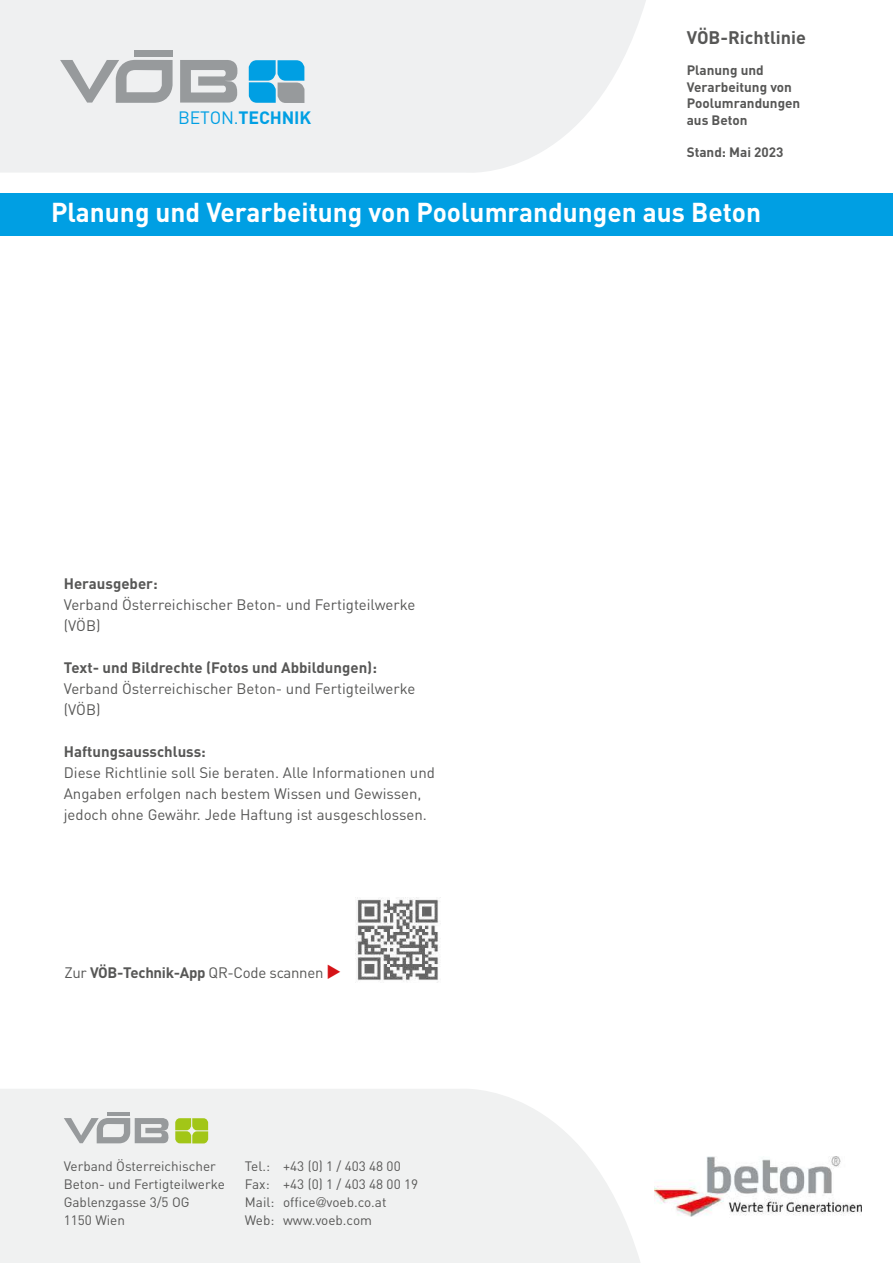
<style>
.page{position:relative;width:893px;height:1263px;background:#fff}
.page>*{position:absolute;margin:0;border:0;box-sizing:border-box;transform-origin:0 0}
.t1{font:700 27px "DINOT";color:#fff}
.t2{font:700 18px "DINOT";color:#575756}
.t3{font:700 17.7px "DINOT";letter-spacing:-.01em;color:#009fe3}
.t4{font:15px/21px "DINOT";color:#575756}
.t5{font:700 15px "DINOT";color:#575756}
.t6{font:15px "DINOT";letter-spacing:-.02em;color:#575756}
.t7{font:13.5px/18px "DINOT";color:#575756}
.t8{font:700 13.5px/16.5px "DINOT";color:#575756}
.s1{font-weight:400}
.s2{font-weight:700}
.s3{color:#d51317}
.s4{font-family:"Helvetica Neue";font-weight:300}
</style>
<div class="page">
<div style="left:0;top:193px;width:893px;height:43px;background:#009fe3"></div>
<svg style="left:0;top:0;width:646px;height:173px;fill:#eff0f1"></svg>
<div style="left:134px;top:51px;width:38px;height:6px;background:#979a9c"></div>
<svg style="left:180px;top:60px;width:59px;height:43px"></svg>
<svg style="left:60px;top:60px;width:113px;height:43px"></svg>
<svg style="left:249px;top:60px;width:55px;height:43px;background:#3ea8d5"></svg>
<svg style="left:0;top:1089px;width:640px;height:174px;fill:#f0f1f1"></svg>
<hr style="left:108px;top:1112px;width:22px;height:4px;background:#979a9c">
<svg style="left:64px;top:1118px;width:105px;height:25px"></svg>
<svg style="left:175px;top:1118px;width:33px;height:25px"></svg>
<img style="left:655px;top:1157px;width:207px;height:59px">
<img style="left:356px;top:897px;width:85px;height:84px">
<p class="t3" style="left:178px;top:111px;width:134px"><span class="s1">BETON.</span>TECHNIK</p>
<p class="t2" style="left:687px;top:31px;width:121px">VÖB-Richtlinie</p>
<p class="t8" style="left:687px;top:63px;width:115px">Planung und<br>Verarbeitung von<br>Poolumrandungen aus Beton</p>
<p class="t8" style="left:687px;top:145px;width:98px">Stand: Mai 2023</p>
<h1 class="t1" style="left:51px;top:203px;width:712px">Planung und Verarbeitung von Poolumrandungen aus Beton</h1>
<p class="t5" style="left:64px;top:578px;width:95px">Herausgeber:</p>
<p class="t4" style="left:64px;top:596px;width:353px">Verband Österreichischer Beton- und Fertigteilwerke (VÖB)</p>
<p class="t5" style="left:64px;top:662px;width:315px">Text- und Bildrechte (Fotos und Abbildungen):</p>
<p class="t4" style="left:64px;top:680px;width:353px">Verband Österreichischer Beton- und Fertigteilwerke (VÖB)</p>
<p class="t5" style="left:64px;top:746px;width:144px">Haftungsausschluss:</p>
<p class="t4" style="left:64px;top:764px;width:373px">Diese Richtlinie soll Sie beraten. Alle Informationen und<br>Angaben erfolgen nach bestem Wissen und Gewissen, jedoch ohne Gewähr. Jede Haftung ist ausgeschlossen.</p>
<p class="t6" style="left:64px;top:967px;width:279px">Zur <span class="s2">VÖB-Technik-App</span> QR-Code scannen <span class="s3">◆</span></p>
<p class="t7" style="left:64px;top:1158px;width:163px">Verband Österreichischer<br>Beton- und Fertigteilwerke<br>Gablenzgasse 3/5 OG<br>1150 Wien</p>
<p class="t7" style="left:245px;top:1158px;width:175px">Tel.: +43 (0) 1 / 403 48 00<br>Fax: +43 (0) 1 / 403 48 00 19<br>Mail: office<span class="s4">@</span>voeb.co.at<br>Web: www.voeb.com</p>
</div>
